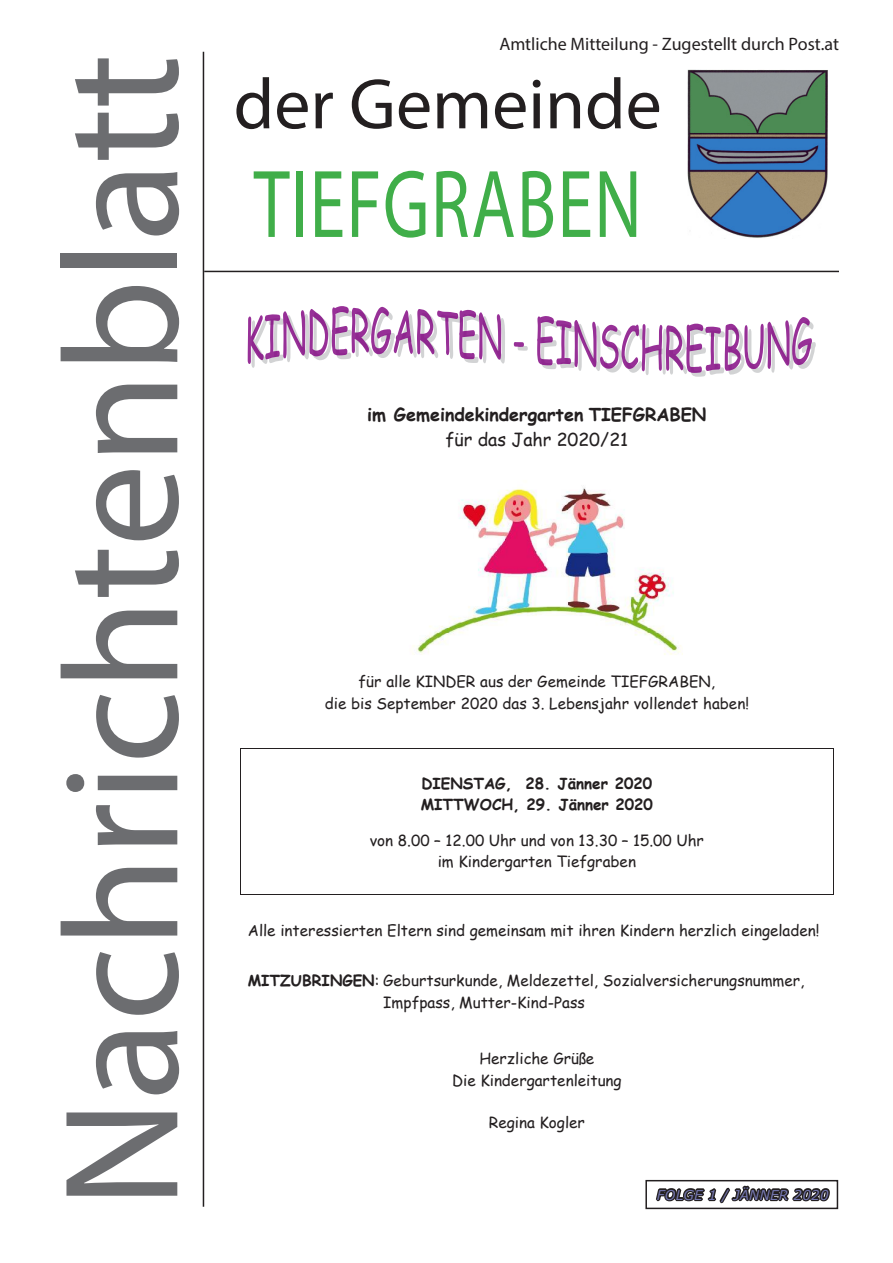
<style>
.page{position:relative;width:893px;height:1263px;background:#fff}
.page>*{position:absolute;margin:0;border:0;box-sizing:border-box;transform-origin:0 0}
.t1{font:164.4px "Myriad Pro";color:#6c6d70}
.t2{font:97.2px "Myriad Pro";letter-spacing:.02em;color:#40ae49;scale:.74 1}
.t3{font:72px "Myriad Pro";color:#231f20}
.t4{font:18px "Myriad Pro";color:#231f20}
.t5{font:700 17.85px/24.8px "Comic Sans MS";color:#231f20;text-align:center}
.t6{font:15.3px/21.5px "Comic Sans MS";color:#231f20;text-align:center}
.t7{font:700 15.3px/21.5px "Comic Sans MS";color:#231f20}
.Überschriften_klein{font:italic 13.5px "Verdana";letter-spacing:.02em;color:#7477b0}
.s1{font-weight:400}
.s2{font-weight:700}
</style>
<div class="page">
<hr style="left:203px;top:52px;width:1px;height:1155px;background:#231f20">
<img style="left:687px;top:69px;width:140px;height:169px">
<div style="left:645px;top:1180px;width:193px;height:29px;border:2px solid #231f20"></div>
<hr style="left:204px;top:271px;width:635px;height:1px;background:#231f20">
<svg style="left:653px;top:1179px;width:179px;height:30px"></svg>
<svg style="left:248px;top:306px;width:257px;height:62px"></svg>
<svg style="left:514px;top:342px;width:14px;height:9px"></svg>
<svg style="left:537px;top:316px;width:279px;height:61px"></svg>
<hr style="left:241px;top:749px;width:592px;height:1px;background:#231f20">
<hr style="left:241px;top:894px;width:592px;height:1px;background:#231f20">
<svg style="left:240px;top:749px;width:1px;height:146px"></svg>
<svg style="left:833px;top:749px;width:1px;height:146px"></svg>
<img style="left:413px;top:488px;width:270px;height:167px">
<p class="t1" style="left:21px;top:1208px;width:1155px;rotate:-90deg">Nachrichtenblatt</p>
<p class="t4" style="left:499px;top:33px;width:341px">Amtliche Mitteilung - Zugestellt durch Post.at</p>
<p class="t3" style="left:234px;top:60px;width:430px">der Gemeinde</p>
<p class="t2" style="left:254px;top:144px;width:526px">TIEFGRABEN</p>
<p class="t5" style="left:367px;top:402px;width:341px">im Gemeindekindergarten TIEFGRABEN <span class="s1">für das Jahr 2020/21</span></p>
<p class="t6" style="left:325px;top:670px;width:426px">für alle KINDER aus der Gemeinde TIEFGRABEN,<br>die bis September 2020 das 3. Lebensjahr vollendet haben!</p>
<p class="t7" style="left:421px;top:772px;width:234px">DIENSTAG, 28. Jänner 2020<br>MITTWOCH, 29. Jänner 2020</p>
<p class="t6" style="left:370px;top:829px;width:336px">von 8.00 – 12.00 Uhr und von 13.30 – 15.00 Uhr im Kindergarten Tiefgraben</p>
<p class="t6" style="left:248px;top:920px;width:573px">Alle interessierten Eltern sind gemeinsam mit ihren Kindern herzlich eingeladen!</p>
<p class="t6" style="left:383px;top:969px;width:423px;text-align:left;text-indent:-135px"><span class="s2">MITZUBRINGEN</span>: Geburtsurkunde, Meldezettel, Sozialversicherungsnummer,<br>Impfpass, Mutter-Kind-Pass</p>
<p class="t6" style="left:452px;top:1048px;width:171px">Herzliche Grüße<br>Die Kindergartenleitung</p>
<p class="t6" style="left:489px;top:1111px;width:98px">Regina Kogler</p>
<p class="Überschriften_klein" style="left:657px;top:1185px;width:173px">FOLGE 1 / JÄNNER 2020</p>
</div>
